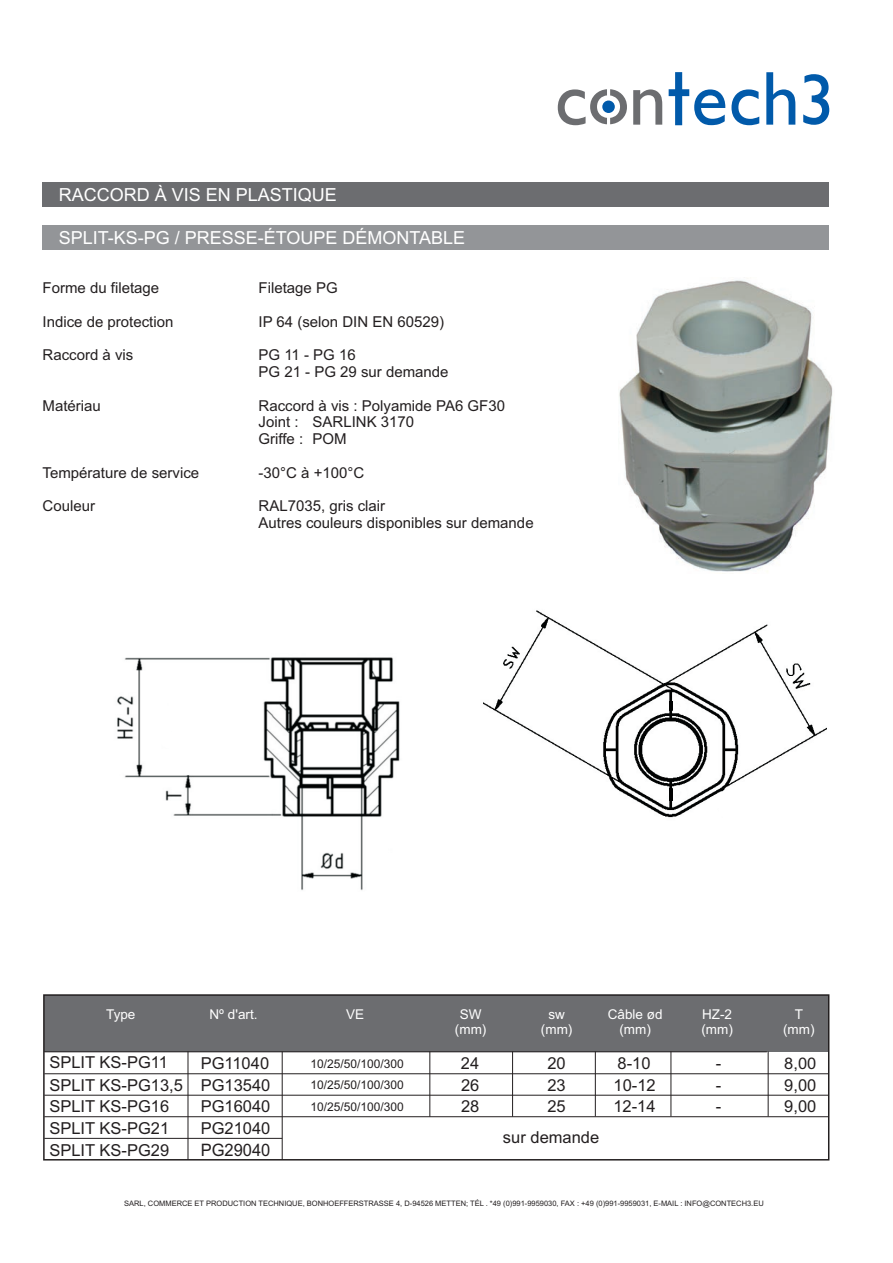
<style>
.page{position:relative;width:893px;height:1263px;background:#fff}
.page>*{position:absolute;margin:0;border:0;box-sizing:border-box;transform-origin:0 0}
.t1{font:18px "Arial";color:#fff}
.t2{font:17.1px "Arial";color:#231f20;scale:.96 1}
.t3{font:16.5px/21.6px "Arial";color:#231f20}
.t4{font:16.05px "Arial";color:#231f20}
.t5{font:15px/16.8px "Arial";color:#231f20}
.t6{font:13.5px/15.1px "Arial";color:#fff;text-align:center}
.t7{font:12px/21.6px "Arial";color:#231f20;text-align:justify}
.t8{font:7.5px "Arial";color:#231f20}
</style>
<div class="page">
<div style="left:44px;top:995px;width:785px;height:57px;background:#6c6d70"></div>
<div style="left:43px;top:994px;width:786px;height:166px;border:2px solid #231f20"></div>
<hr style="left:188px;top:1051px;width:1px;height:109px;background:#231f20">
<hr style="left:282px;top:1051px;width:1px;height:109px;background:#231f20">
<hr style="left:430px;top:1051px;width:1px;height:66px;background:#231f20">
<hr style="left:512px;top:1051px;width:1px;height:66px;background:#231f20">
<hr style="left:671px;top:1051px;width:1px;height:65px;background:#231f20">
<hr style="left:44px;top:1116px;width:785px;height:1px;background:#231f20">
<hr style="left:44px;top:1138px;width:238px;height:1px;background:#231f20">
<hr style="left:44px;top:1095px;width:785px;height:1px;background:#231f20">
<hr style="left:44px;top:1073px;width:785px;height:1px;background:#231f20">
<hr style="left:44px;top:1051px;width:723px;height:1px;background:#231f20">
<svg style="left:633px;top:89px;width:29px;height:36px"></svg>
<svg style="left:731px;top:89px;width:28px;height:36px"></svg>
<svg style="left:766px;top:72px;width:29px;height:53px"></svg>
<svg style="left:803px;top:74px;width:26px;height:51px"></svg>
<svg style="left:669px;top:72px;width:56px;height:53px"></svg>
<svg style="left:558px;top:89px;width:69px;height:36px"></svg>
<hr style="left:768px;top:1051px;width:1px;height:65px;background:#231f20">
<hr style="left:595px;top:1051px;width:1px;height:65px;background:#231f20">
<img style="left:619px;top:280px;width:214px;height:292px">
<div style="left:42px;top:182px;width:787px;height:24px;background:#6c6d70"></div>
<div style="left:42px;top:226px;width:787px;height:24px;background:#939598"></div>
<img style="left:483px;top:610px;width:344px;height:208px">
<svg style="left:669px;top:701px;width:3px;height:9px"></svg>
<svg style="left:669px;top:788px;width:3px;height:13px"></svg>
<img style="left:117px;top:657px;width:283px;height:234px">
<p class="t1" style="left:59px;top:187px;width:280px">RACCORD À VIS EN PLASTIQUE</p>
<p class="t1" style="left:59px;top:231px;width:408px">SPLIT-KS-PG / PRESSE-ÉTOUPE DÉMONTABLE</p>
<p class="t5" style="left:43px;top:281px;width:118px">Forme du filetage</p>
<p class="t5" style="left:259px;top:281px;width:81px">Filetage PG</p>
<p class="t5" style="left:43px;top:315px;width:132px">Indice de protection</p>
<p class="t5" style="left:259px;top:315px;width:187px">IP 64 (selon DIN EN 60529)</p>
<p class="t5" style="left:43px;top:348px;width:92px">Raccord à vis</p>
<p class="t5" style="left:259px;top:348px;width:192px">PG 11 - PG 16<br>PG 21 - PG 29 sur demande</p>
<p class="t5" style="left:43px;top:398px;width:60px">Matériau</p>
<p class="t5" style="left:259px;top:398px;width:248px">Raccord à vis : Polyamide PA6 GF30<br>Joint : SARLINK 3170<br>Griffe : POM</p>
<p class="t5" style="left:43px;top:465px;width:158px">Température de service</p>
<p class="t5" style="left:259px;top:465px;width:107px">-30°C à +100°C</p>
<p class="t5" style="left:43px;top:499px;width:54px">Couleur</p>
<p class="t5" style="left:259px;top:499px;width:277px">RAL7035, gris clair<br>Autres couleurs disponibles sur demande</p>
<p class="t6" style="left:106px;top:1008px;width:31px">Type</p>
<p class="t6" style="left:210px;top:1008px;width:50px">Nº d'art.</p>
<p class="t6" style="left:346px;top:1008px;width:20px">VE</p>
<p class="t6" style="left:455px;top:1008px;width:33px">SW (mm)</p>
<p class="t6" style="left:608px;top:1008px;width:56px">Câble ød (mm)</p>
<p class="t6" style="left:701px;top:1008px;width:33px;text-align:left">HZ-2 (mm)</p>
<p class="t3" style="left:461px;top:1054px;width:20px">24</p>
<p class="t3" style="left:716px;top:1054px;width:7px">-</p>
<p class="t3" style="left:461px;top:1076px;width:20px">26</p>
<p class="t3" style="left:716px;top:1076px;width:7px">-</p>
<p class="t3" style="left:461px;top:1097px;width:20px">28</p>
<p class="t3" style="left:716px;top:1097px;width:7px">-</p>
<p class="t6" style="left:541px;top:1008px;width:33px">sw (mm)</p>
<p class="t3" style="left:547px;top:1054px;width:20px;text-align:justify">20<br>23<br>25</p>
<p class="t3" style="left:49px;top:1053px;width:135px;line-height:22.2px">SPLIT KS-PG11<br>SPLIT KS-PG13,5</p>
<p class="t3" style="left:49px;top:1119px;width:121px">SPLIT KS-PG21</p>
<p class="t3" style="left:201px;top:1054px;width:70px">PG11040</p>
<p class="t3" style="left:613px;top:1054px;width:44px">8-10<br>10-12<br>12-14</p>
<p class="t7" style="left:310px;top:1054px;width:95px">10/25/50/100/300<br>10/25/50/100/300<br>10/25/50/100/300</p>
<p class="t3" style="left:201px;top:1075px;width:71px">PG13540</p>
<p class="t3" style="left:201px;top:1119px;width:71px">PG21040</p>
<p class="t3" style="left:49px;top:1097px;width:121px">SPLIT KS-PG16</p>
<p class="t3" style="left:49px;top:1140px;width:121px">SPLIT KS-PG29</p>
<p class="t3" style="left:201px;top:1097px;width:71px">PG16040</p>
<p class="t2" style="left:201px;top:1143px;width:74px">PG29040</p>
<p class="t3" style="left:503px;top:1128px;width:98px">sur demande</p>
<p class="t8" style="left:124px;top:1201px;width:641px">SARL, COMMERCE ET PRODUCTION TECHNIQUE, BONHOEFFERSTRASSE 4, D-94526 METTEN; TÉL . *49 (0)991-9959030, FAX : +49 (0)991-9959031, E-MAIL : INFO@CONTECH3.EU</p>
<p class="t6" style="left:783px;top:1008px;width:33px">T (mm)</p>
<p class="t4" style="left:784px;top:1057px;width:34px">8,00</p>
<p class="t3" style="left:784px;top:1076px;width:34px">9,00<br>9,00</p>
</div>
